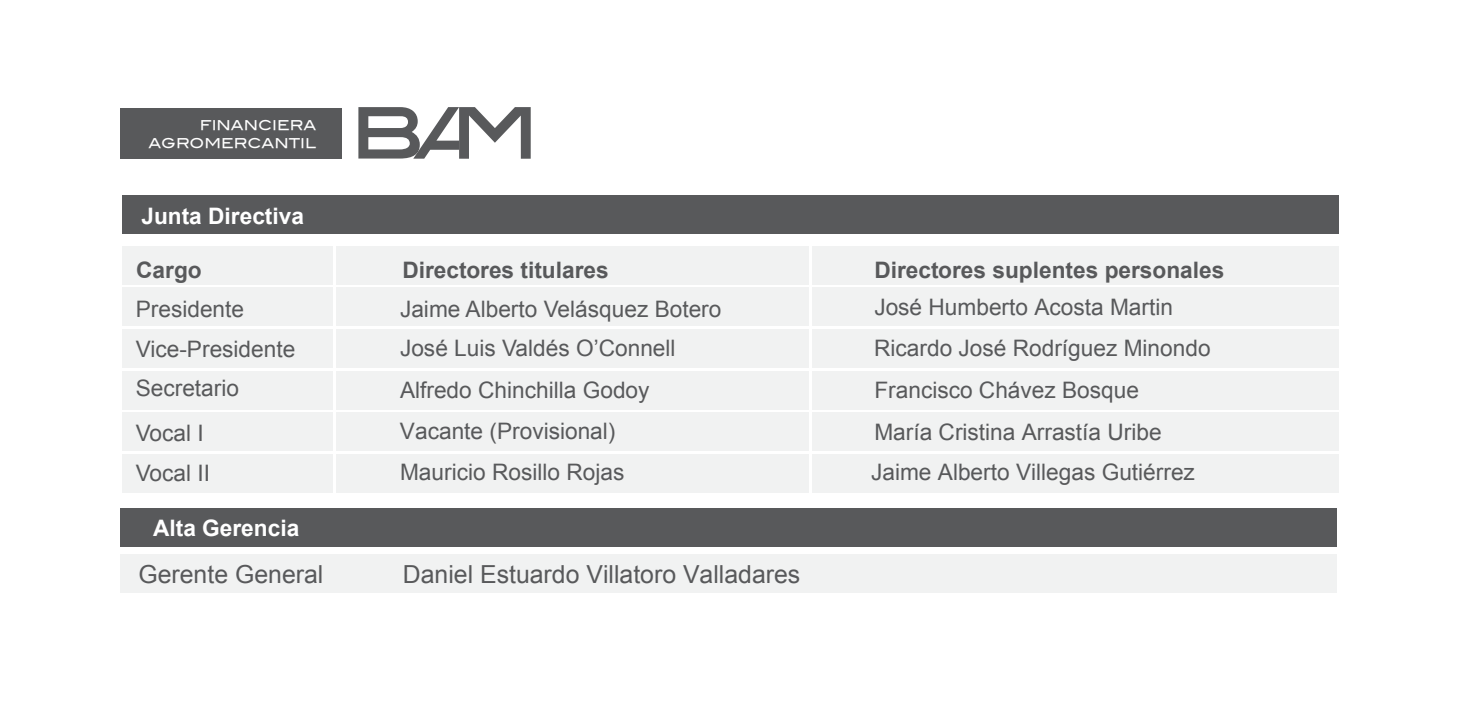
<style>
.page{position:relative;width:1458px;height:709px;background:#fff}
.page>*{position:absolute;margin:0;border:0;box-sizing:border-box;transform-origin:0 0}
.t1{font:24.75px "Arial";color:#58595b}
.t2{font:22.72px "Arial";color:#58595b}
.t3{font:700 22.72px "Arial";color:#58595b}
.t4{font:700 22.72px "Arial";color:#fff}
.t5{font:13.5px/18px "Blair Md ITCTT Medium";color:#fff;text-align:right}
</style>
<div class="page">
<div style="left:121px;top:509px;width:1216px;height:38px;background:#58595b"></div>
<div style="left:121px;top:555px;width:1216px;height:38px;background:#f1f2f2"></div>
<div style="left:121px;top:108px;width:221px;height:51px;background:#58595b"></div>
<svg style="left:358px;top:107px;width:173px;height:52px"></svg>
<div style="left:123px;top:246px;width:1216px;height:38px;background:#f1f2f2"></div>
<div style="left:123px;top:288px;width:1216px;height:38px;background:#f1f2f2"></div>
<div style="left:123px;top:329px;width:1216px;height:38px;background:#f1f2f2"></div>
<div style="left:123px;top:371px;width:1216px;height:38px;background:#f1f2f2"></div>
<div style="left:123px;top:412px;width:1216px;height:39px;background:#f1f2f2"></div>
<div style="left:123px;top:454px;width:1216px;height:38px;background:#f1f2f2"></div>
<div style="left:123px;top:195px;width:1216px;height:39px;background:#58595b"></div>
<hr style="left:333px;top:246px;width:2px;height:248px;background:#fff">
<hr style="left:809px;top:246px;width:3px;height:248px;background:#fff">
<p class="t5" style="left:149px;top:116px;width:169px">FINANCIERA<br>AGROMERCANTIL</p>
<p class="t4" style="left:141px;top:201px;width:164px">Junta Directiva</p>
<p class="t3" style="left:136px;top:255px;width:67px">Cargo</p>
<p class="t3" style="left:402px;top:255px;width:208px">Directores titulares</p>
<p class="t3" style="left:874px;top:255px;width:351px">Directores suplentes personales</p>
<p class="t2" style="left:136px;top:294px;width:110px">Presidente</p>
<p class="t2" style="left:400px;top:294px;width:323px">Jaime Alberto Velásquez Botero</p>
<p class="t2" style="left:136px;top:334px;width:161px">Vice-Presidente</p>
<p class="t2" style="left:400px;top:333px;width:277px">José Luis Valdés O’Connell</p>
<p class="t2" style="left:874px;top:292px;width:300px">José Humberto Acosta Martin</p>
<p class="t2" style="left:874px;top:333px;width:338px">Ricardo José Rodríguez Minondo</p>
<p class="t2" style="left:136px;top:373px;width:105px">Secretario</p>
<p class="t2" style="left:874px;top:375px;width:266px">Francisco Chávez Bosque</p>
<p class="t2" style="left:136px;top:418px;width:70px">Vocal I</p>
<p class="t2" style="left:874px;top:417px;width:289px">María Cristina Arrastía Uribe</p>
<p class="t2" style="left:400px;top:375px;width:251px">Alfredo Chinchilla Godoy</p>
<p class="t2" style="left:400px;top:416px;width:217px">Vacante (Provisional)</p>
<p class="t2" style="left:136px;top:458px;width:76px">Vocal II</p>
<p class="t4" style="left:153px;top:513px;width:148px">Alta Gerencia</p>
<p class="t1" style="left:138px;top:558px;width:187px">Gerente General</p>
<p class="t2" style="left:400px;top:457px;width:226px">Mauricio Rosillo Rojas</p>
<p class="t2" style="left:871px;top:457px;width:325px">Jaime Alberto Villegas Gutiérrez</p>
<p class="t1" style="left:403px;top:558px;width:399px">Daniel Estuardo Villatoro Valladares</p>
</div>
